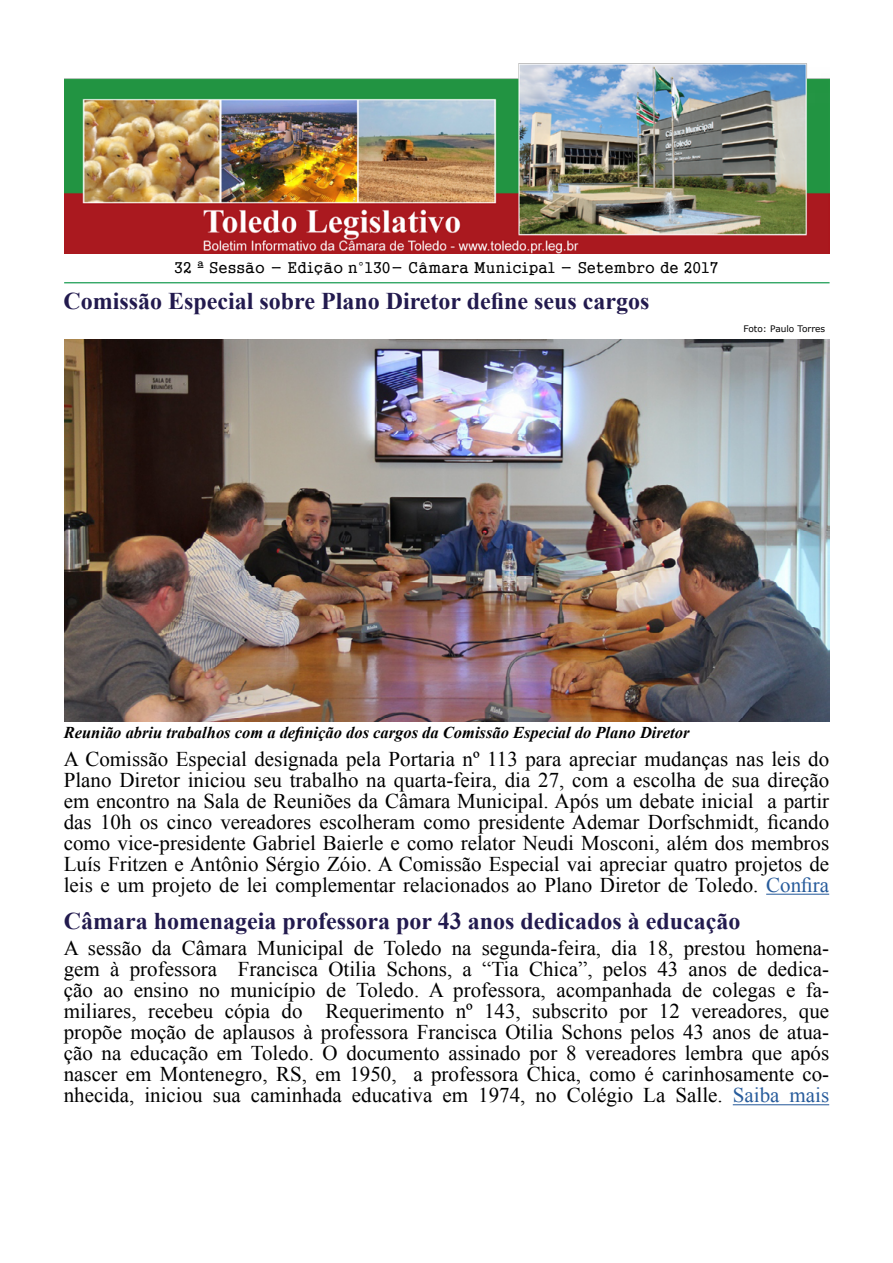
<style>
.page{position:relative;width:893px;height:1263px;background:#fff}
.page>*{position:absolute;margin:0;border:0;box-sizing:border-box;transform-origin:0 0}
.t1{font:700 24px "Times New Roman";color:#221a4e}
.t2{font:21px/21px "Times New Roman";color:#000;text-align:justify}
.t3{font:italic 700 16.5px "Times New Roman";color:#000}
.t4{font:15px "Gungsuh";color:#000}
.t5{font:9px "Verdana";color:#000}
.s1{color:#275b9b}
</style>
<div class="page">
<hr style="left:64px;top:282px;width:766px;height:1px;background:#009240">
<hr style="left:766px;top:894px;width:63px;height:1px;background:#275b9b">
<img style="left:65px;top:63px;width:764px;height:190px">
<hr style="left:733px;top:1104px;width:96px;height:1px;background:#275b9b">
<img style="left:64px;top:340px;width:765px;height:381px">
<p class="t4" style="left:174px;top:260px;width:546px">32 ª Sessão - Edição n°130- Câmara Municipal - Setembro de 2017</p>
<p class="t1" style="left:63px;top:283px;width:587px">Comissão Especial sobre Plano Diretor define seus cargos</p>
<p class="t5" style="left:743px;top:323px;width:83px">Foto: Paulo Torres</p>
<p class="t3" style="left:64px;top:721px;width:627px">Reunião abriu trabalhos com a definição dos cargos da Comissão Especial do Plano Diretor</p>
<p class="t2" style="left:64px;top:748px;width:767px">A Comissão Especial designada pela Portaria nº 113 para apreciar mudanças nas leis do Plano Diretor iniciou seu trabalho na quarta-feira, dia 27, com a escolha de sua direção em encontro na Sala de Reuniões da Câmara Municipal. Após um debate inicial a partir das 10h os cinco vereadores escolheram como presidente Ademar Dorfschmidt, ficando como vice-presidente Gabriel Baierle e como relator Neudi Mosconi, além dos membros Luís Fritzen e Antônio Sérgio Zóio. A Comissão Especial vai apreciar quatro projetos de leis e um projeto de lei complementar relacionados ao Plano Diretor de Toledo. <span class="s1">Confira</span></p>
<p class="t1" style="left:64px;top:903px;width:678px">Câmara homenageia professora por 43 anos dedicados à educação</p>
<p class="t2" style="left:64px;top:937px;width:767px">A sessão da Câmara Municipal de Toledo na segunda-feira, dia 18, prestou homena&shy;gem à professora Francisca Otilia Schons, a “Tia Chica”, pelos 43 anos de dedica&shy;ção ao ensino no município de Toledo. A professora, acompanhada de colegas e fa&shy;miliares, recebeu cópia do Requerimento nº 143, subscrito por 12 vereadores, que propõe moção de aplausos à professora Francisca Otilia Schons pelos 43 anos de atua&shy;ção na educação em Toledo. O documento assinado por 8 vereadores lembra que após nascer em Montenegro, RS, em 1950, a professora Chica, como é carinhosamente co&shy;nhecida, iniciou sua caminhada educativa em 1974, no Colégio La Salle. <span class="s1">Saiba mais</span></p>
</div>
